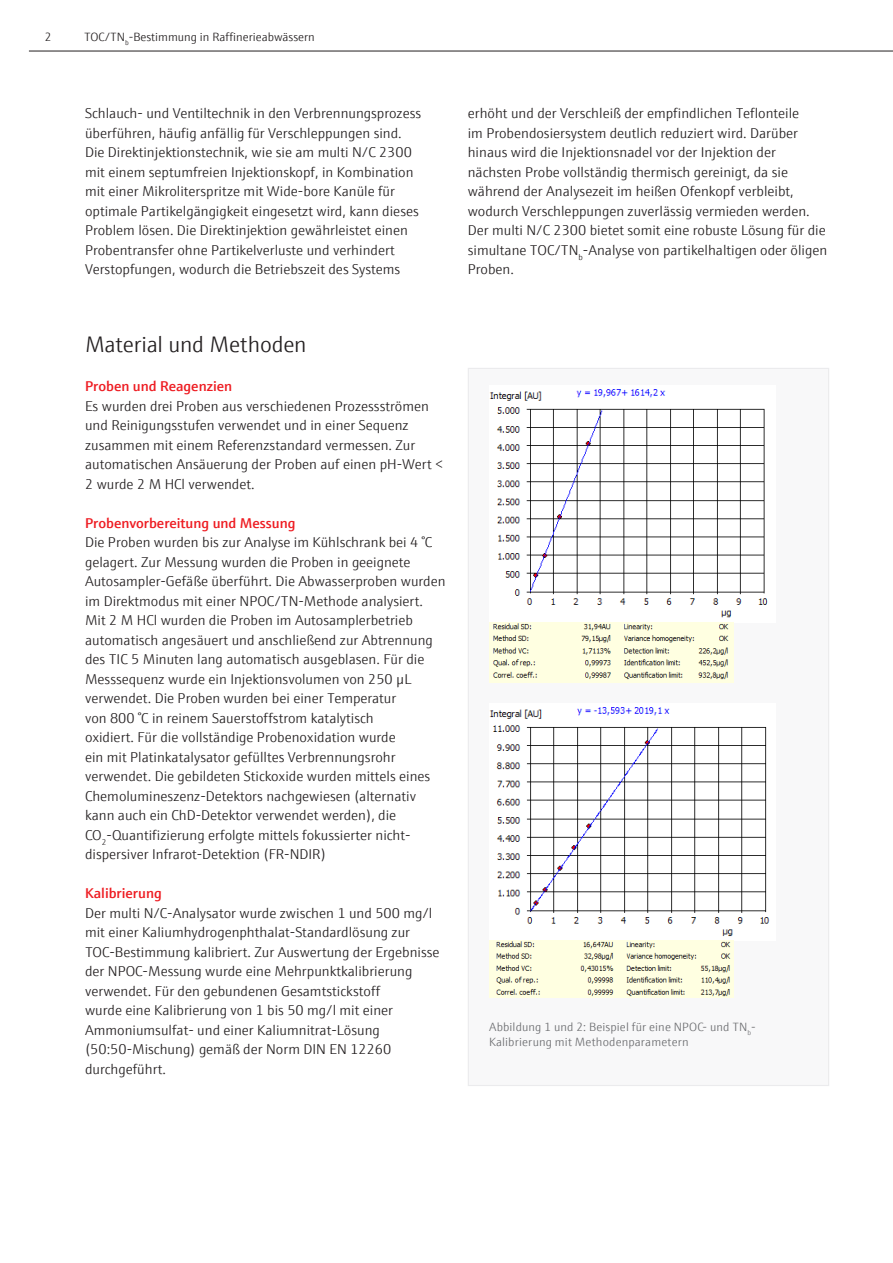
<style>
.page{position:relative;width:893px;height:1263px;background:#fff}
.page>*{position:absolute;margin:0;border:0;box-sizing:border-box;transform-origin:0 0}
.H2_15pt_schwarz{font:300 22.5px "E+H Sans";letter-spacing:-.01em;color:#231f20}
.Innenseiten_Fließtext_9_5_pt_schwarz{font:300 14.25px/19.5px "E+H Sans";color:#231f20}
.Fließtext{font:300 14.25px/19.5px "E+H Sans";color:#231f20}
.Fliesstext_Bulletpoints{font:300 14.25px/19.5px "E+H Sans";color:#231f20}
.H3_rot{font:600 14.25px "E+H Sans";color:#ee1d23}
.Innenseiten_Bildunterschrift_8_pt_grau{font:300 12px/15px "E+H Sans";letter-spacing:.01em;color:#6c6d70}
.t1{font:300 12px "E+H Sans";color:#231f20}
</style>
<div class="page">
<hr style="left:29px;top:51px;width:864px;height:1px;background:#231f20">
<div style="left:468px;top:368px;width:361px;height:717px;background:#f8f8f9"></div>
<img style="left:489px;top:389px;width:279px;height:229px">
<img style="left:490px;top:707px;width:280px;height:229px">
<img style="left:489px;top:623px;width:244px;height:59px">
<img style="left:489px;top:940px;width:244px;height:57px">
<p class="t1" style="left:45px;top:29px;width:8px">2</p>
<p class="t1" style="left:84px;top:29px;width:232px">TOC/TN<sub>b</sub>-Bestimmung in Raffinerieabwässern</p>
<p class="Fließtext" style="left:85px;top:103px;width:338px">Schlauch- und Ventiltechnik in den Verbrennungsprozess überführen, häufig anfällig für Verschleppungen sind.<br>Die Direktinjektionstechnik, wie sie am multi N/C 2300 mit einem septumfreien Injektionskopf, in Kombination mit einer Mikroliterspritze mit Wide-bore Kanüle für optimale Partikelgängigkeit eingesetzt wird, kann dieses Problem lösen. Die Direktinjektion gewährleistet einen Probentransfer ohne Partikelverluste und verhindert Verstopfungen, wodurch die Betriebszeit des Systems</p>
<p class="Fließtext" style="left:468px;top:103px;width:361px">erhöht und der Verschleiß der empfindlichen Teflonteile<br>im Probendosiersystem deutlich reduziert wird. Darüber hinaus wird die Injektionsnadel vor der Injektion der nächsten Probe vollständig thermisch gereinigt, da sie während der Analysezeit im heißen Ofenkopf verbleibt, wodurch Verschleppungen zuverlässig vermieden werden.<br>Der multi N/C 2300 bietet somit eine robuste Lösung für die simultane TOC/TN<sub>b</sub>-Analyse von partikelhaltigen oder öligen Proben.</p>
<p class="H2_15pt_schwarz" style="left:85px;top:328px;width:223px">Material und Methoden</p>
<p class="H3_rot" style="left:85px;top:376px;width:149px">Proben und Reagenzien</p>
<p class="Fliesstext_Bulletpoints" style="left:85px;top:395px;width:360px">Es wurden drei Proben aus verschiedenen Prozessströmen und Reinigungsstufen verwendet und in einer Sequenz zusammen mit einem Referenzstandard vermessen. Zur automatischen Ansäuerung der Proben auf einen pH-Wert &lt; 2 wurde 2 M HCl verwendet.</p>
<p class="H3_rot" style="left:85px;top:512px;width:212px">Probenvorbereitung und Messung</p>
<p class="Innenseiten_Fließtext_9_5_pt_schwarz" style="left:85px;top:532px;width:362px">Die Proben wurden bis zur Analyse im Kühlschrank bei 4 °C gelagert. Zur Messung wurden die Proben in geeignete Autosampler-Gefäße überführt. Die Abwasserproben wurden im Direktmodus mit einer NPOC/TN-Methode analysiert.</p>
<p class="Innenseiten_Fließtext_9_5_pt_schwarz" style="left:85px;top:610px;width:349px">Mit 2 M HCl wurden die Proben im Autosamplerbetrieb automatisch angesäuert und anschließend zur Abtrennung des TIC 5 Minuten lang automatisch ausgeblasen. Für die Messsequenz wurde ein Injektionsvolumen von 250 µL verwendet. Die Proben wurden bei einer Temperatur<br>von 800 °C in reinem Sauerstoffstrom katalytisch<br>oxidiert. Für die vollständige Probenoxidation wurde<br>ein mit Platinkatalysator gefülltes Verbrennungsrohr verwendet. Die gebildeten Stickoxide wurden mittels eines Chemolumineszenz-Detektors nachgewiesen (alternativ kann auch ein ChD-Detektor verwendet werden), die CO<sub>2</sub>-Quantifizierung erfolgte mittels fokussierter nicht&shy;dispersiver Infrarot-Detektion (FR-NDIR)</p>
<p class="H3_rot" style="left:85px;top:883px;width:78px">Kalibrierung</p>
<p class="Innenseiten_Fließtext_9_5_pt_schwarz" style="left:85px;top:902px;width:356px">Der multi N/C-Analysator wurde zwischen 1 und 500 mg/l mit einer Kaliumhydrogenphthalat-Standardlösung zur TOC-Bestimmung kalibriert. Zur Auswertung der Ergebnisse der NPOC-Messung wurde eine Mehrpunktkalibrierung verwendet. Für den gebundenen Gesamtstickstoff<br>wurde eine Kalibrierung von 1 bis 50 mg/l mit einer Ammoniumsulfat- und einer Kaliumnitrat-Lösung (50:50-Mischung) gemäß der Norm DIN EN 12260 durchgeführt.</p>
<p class="Innenseiten_Bildunterschrift_8_pt_grau" style="left:489px;top:1018px;width:268px">Abbildung 1 und 2: Beispiel für eine NPOC- und TN<sub>b</sub>-<br>Kalibrierung mit Methodenparametern</p>
</div>
